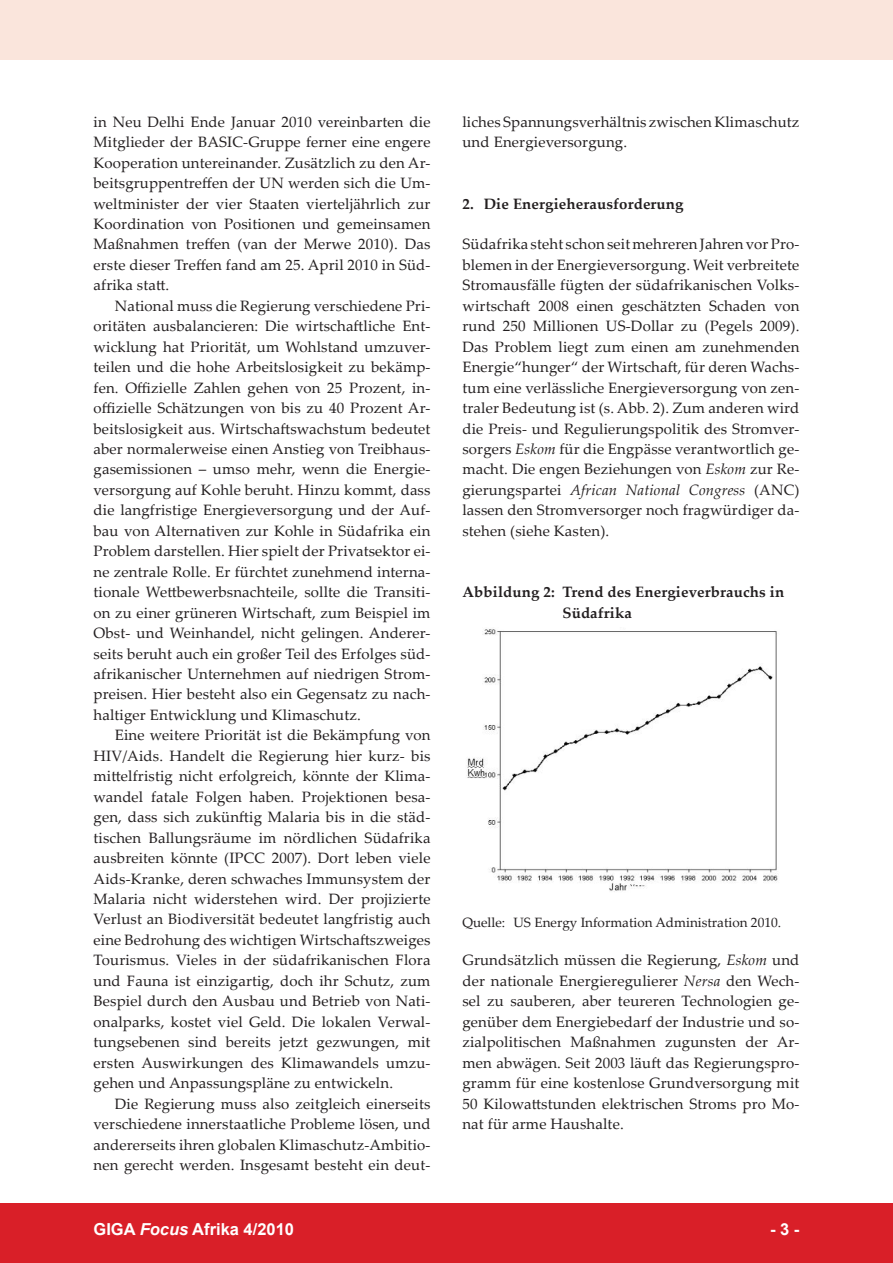
<style>
.page{position:relative;width:893px;height:1263px;background:#fff}
.page>*{position:absolute;margin:0;border:0;box-sizing:border-box;transform-origin:0 0}
.t1{font:700 16.5px "Arial";color:#fff}
.foc__text_fliesstext{font:15px/20.4px "Palatino Linotype";letter-spacing:.01em;color:#231f20;text-align:justify}
.foc__text_1__absatz{font:15px/20.4px "Palatino Linotype";letter-spacing:.01em;color:#231f20;text-align:justify}
.foc__abbildung_titel{font:700 15px/20.4px "Palatino Linotype";letter-spacing:.01em;color:#231f20}
.foc__text_ueberschri{font:700 15px "Palatino Linotype";letter-spacing:.01em;color:#231f20}
.foc__tabelle_quelle{font:13.5px "Palatino Linotype";color:#231f20}
.s1{font-style:italic}
</style>
<div class="page">
<div style="left:0;top:1203px;width:893px;height:60px;background:#d91f28"></div>
<div style="left:0;top:0;width:893px;height:60px;background:#fae5dc"></div>
<img style="left:467px;top:629px;width:311px;height:263px">
<p class="foc__text_fliesstext" style="left:94px;top:111px;width:339px">in Neu Delhi Ende Januar 2010 vereinbarten die Mitglieder der BASIC-Gruppe ferner eine engere Kooperation untereinander. Zusätzlich zu den Ar&shy;beitsgruppentreffen der UN werden sich die Um&shy;weltminister der vier Staaten vierteljährlich zur Ko-ordination von Positionen und gemeinsamen Maßnahmen treffen (van der Merwe 2010). Das erste dieser Treffen fand am 25. April 2010 in Süd&shy;afrika statt.</p>
<p class="foc__text_fliesstext" style="left:94px;top:295px;width:338px;text-indent:21px">National muss die Regierung verschiedene Pri&shy;oritäten ausbalancieren: Die wirtschaftliche Ent&shy;wicklung hat Priorität, um Wohlstand umzuver&shy;teilen und die hohe Arbeitslosigkeit zu bekämp&shy;fen. Offizielle Zahlen gehen von 25 Prozent, in&shy;offizielle Schätzungen von bis zu 40 Prozent Ar&shy;beitslosigkeit aus. Wirtschaftswachstum bedeutet aber normalerweise einen Anstieg von Treibhaus&shy;gasemissionen – umso mehr, wenn die Energie&shy;versorgung auf Kohle beruht. Hinzu kommt, dass die langfristige Energieversorgung und der Auf&shy;bau von Alternativen zur Kohle in Südafrika ein Problem darstellen. Hier spielt der Privatsektor ei&shy;ne zentrale Rolle. Er fürchtet zunehmend interna&shy;tionale Wettbewerbsnachteile, sollte die Transiti&shy;on zu einer grüneren Wirtschaft, zum Beispiel im Obst- und Weinhandel, nicht gelingen. Anderer&shy;seits beruht auch ein großer Teil des Erfolges süd&shy;afrikanischer Unternehmen auf niedrigen Strom&shy;preisen. Hier besteht also ein Gegensatz zu nach&shy;haltiger Entwicklung und Klimaschutz.</p>
<p class="foc__text_fliesstext" style="left:94px;top:724px;width:338px;text-indent:21px">Eine weitere Priorität ist die Bekämpfung von HIV/Aids. Handelt die Regierung hier kurz- bis mittelfristig nicht erfolgreich, könnte der Klima&shy;wandel fatale Folgen haben. Projektionen besa&shy;gen, dass sich zukünftig Malaria bis in die städ&shy;tischen Ballungsräume im nördlichen Südafrika ausbreiten könnte (IPCC 2007). Dort leben viele Aids-Kranke, deren schwaches Immunsystem der Malaria nicht widerstehen wird. Der projizierte Verlust an Biodiversität bedeutet langfristig auch eine Bedrohung des wichtigen Wirtschaftszweiges Tourismus. Vieles in der südafrikanischen Flora und Fauna ist einzigartig, doch ihr Schutz, zum Bespiel durch den Ausbau und Betrieb von Nati&shy;onalparks, kostet viel Geld. Die lokalen Verwal&shy;tungsebenen sind bereits jetzt gezwungen, mit ersten Auswirkungen des Klimawandels umzu&shy;gehen und Anpassungspläne zu entwickeln.</p>
<p class="foc__text_fliesstext" style="left:94px;top:1093px;width:338px;text-indent:21px">Die Regierung muss also zeitgleich einerseits ver-schiedene innerstaatliche Probleme lösen, und andererseits ihren globalen Klimaschutz-Ambi-tio&shy;nen gerecht werden. Insgesamt besteht ein deut-</p>
<p class="foc__text_fliesstext" style="left:462px;top:111px;width:338px">liches Spannungsverhältnis zwischen Klimaschutz und Energieversorgung.</p>
<p class="foc__text_ueberschri" style="left:462px;top:193px;width:223px">2. Die Energieherausforderung</p>
<p class="foc__text_1__absatz" style="left:462px;top:234px;width:339px">Südafrika steht schon seit mehreren Jahren vor Pro&shy;blemen in der Energieversorgung. Weit verbrei-tete Stromausfälle fügten der südafrikanischen Volks&shy;wirtschaft 2008 einen geschätzten Schaden von rund 250 Millionen US-Dollar zu (Pegels 2009).<br>Das Problem liegt zum einen am zuneh-menden Energie“hunger“ der Wirtschaft, für deren Wachs&shy;tum eine verlässliche Energieversorgung von zen&shy;traler Bedeutung ist (s. Abb. 2). Zum anderen wird die Preis- und Regulierungspolitik des Stromver&shy;sorgers <span class="s1">Eskom</span> für die Engpässe verantwortlich ge&shy;macht. Die engen Beziehungen von <span class="s1">Eskom</span> zur Re&shy;gierungspartei <span class="s1">African National Congress</span> (ANC) lassen den Stromversorger noch fragwürdiger da&shy;stehen (siehe Kasten).</p>
<p class="foc__abbildung_titel" style="left:562px;top:581px;width:223px;text-indent:-100px">Abbildung 2: Trend des Energieverbrauchs in<br>Südafrika</p>
<p class="foc__tabelle_quelle" style="left:462px;top:913px;width:320px">Quelle: US Energy Information Administration 2010.</p>
<p class="foc__text_1__absatz" style="left:462px;top:949px;width:338px">Grundsätzlich müssen die Regierung, <span class="s1">Eskom</span> und der nationale Energieregulierer <span class="s1">Nersa</span> den Wech&shy;sel zu sauberen, aber teureren Technologien ge&shy;genüber dem Energiebedarf der Industrie und so&shy;zialpolitischen Maßnahmen zugunsten der Ar&shy;men abwägen. Seit 2003 läuft das Regierungspro&shy;gramm für eine kostenlose Grundversorgung mit 50 Kilowattstunden elektrischen Stroms pro Mo&shy;nat für arme Haushalte.</p>
<p class="t1" style="left:94px;top:1218px;width:202px">GIGA <span class="s1">Focus</span> Afrika 4/2010</p>
<p class="t1" style="left:770px;top:1218px;width:31px">- -</p>
</div>
